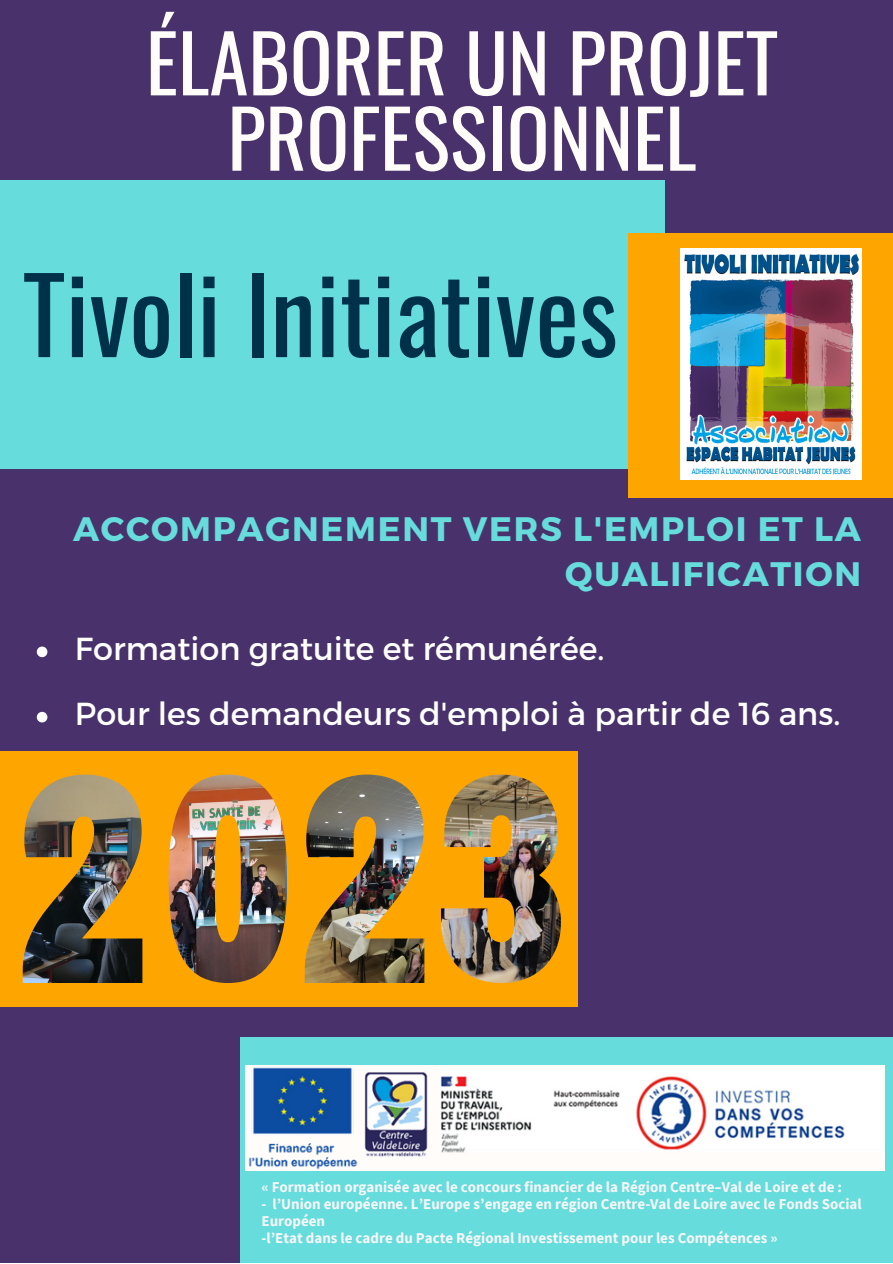
<style>
.page{position:relative;width:893px;height:1264px;background:#fff}
.page>*{position:absolute;margin:0;border:0;box-sizing:border-box;transform-origin:0 0}
.t1{font:103.8px "Oswald";color:#00314b}
.t2{font:79.05px/75.3px "Oswald";color:#fffcfa;text-align:center}
.t3{font:700 33.9px/45.2px "Montserrat";letter-spacing:.05em;color:#66dcdc;text-align:right}
.t4{font:31.8px "Montserrat";color:#fff}
.t5{font:700 15px/16.8px "Source Sans Pro";color:#f7f7f8}
</style>
<div class="page">
<div style="left:0;top:0;width:892px;height:1262px;background:#49326b"></div>
<div style="left:0;top:181px;width:665px;height:288px;background:#66dcdc"></div>
<div style="left:0;top:751px;width:577px;height:255px;background:#ffa500"></div>
<div style="left:628px;top:233px;width:264px;height:264px;background:#ffa500"></div>
<img style="left:305px;top:774px;width:119px;height:208px">
<img style="left:168px;top:774px;width:119px;height:208px">
<img style="left:23px;top:774px;width:119px;height:208px">
<img style="left:441px;top:774px;width:120px;height:208px">
<img style="left:680px;top:248px;width:181px;height:232px">
<svg style="left:37px;top:646px;width:10px;height:11px"></svg>
<svg style="left:37px;top:712px;width:10px;height:10px"></svg>
<div style="left:240px;top:1037px;width:652px;height:225px;background:#66dcdc"></div>
<div style="left:245px;top:1064px;width:639px;height:106px;background:#fffcfa"></div>
<img style="left:364px;top:1072px;width:481px;height:85px">
<img style="left:245px;top:1064px;width:117px;height:107px">
<p class="t2" style="left:146px;top:22px;width:634px">ÉLABORER UN PROJET<br>PROFESSIONNEL</p>
<p class="t1" style="left:23px;top:233px;width:596px">Tivoli Initiatives</p>
<p class="t3" style="left:73px;top:504px;width:789px">ACCOMPAGNEMENT VERS L'EMPLOI ET LA<br>QUALIFICATION</p>
<p class="t4" style="left:75px;top:628px;width:531px">Formation gratuite et rémunérée.</p>
<p class="t4" style="left:75px;top:693px;width:766px">Pour les demandeurs d'emploi à partir de 16 ans.</p>
<p class="t5" style="left:261px;top:1178px;width:582px">« Formation organisée avec le concours financier de la Région Centre–Val de Loire et de :</p>
<p class="t5" style="left:261px;top:1195px;width:601px">- l’Union européenne. L’Europe s’engage en région Centre-Val de Loire avec le Fonds Social<br>Européen</p>
<p class="t5" style="left:261px;top:1229px;width:517px">-l’Etat dans le cadre du Pacte Régional Investissement pour les Compétences »</p>
</div>
